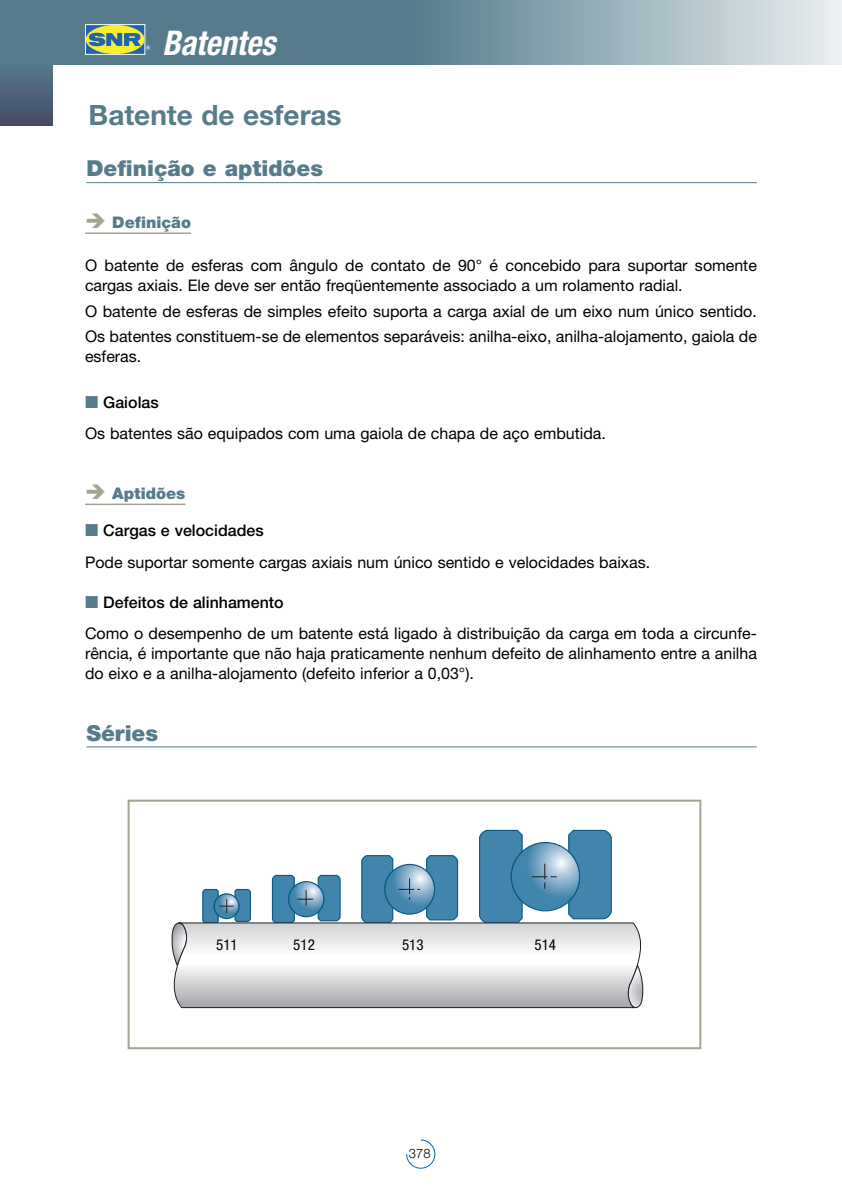
<style>
.page{position:relative;width:842px;height:1191px;background:#fff}
.page>*{position:absolute;margin:0;border:0;box-sizing:border-box;transform-origin:0 0}
.t1{font:italic 700 condensed 34px "Helvetica Neue";color:#fff;scale:.95 1}
.t2{font:700 28px "Helvetica Neue";color:#567b8a}
.t3{font:900 22px "Helvetica Neue";color:#567b8a}
.t4{font:16px/20px "Helvetica Neue";color:#000}
.t5{font:500 16px "Helvetica Neue";color:#000}
.t6{font:900 16px "Helvetica Neue";color:#567b8a}
.t7{font:condensed 15px "Helvetica Neue";color:#000}
.t8{font:300 13px "Helvetica Neue";color:#000}
</style>
<div class="page">
<div style="left:0;top:63px;width:53px;height:62px;background:linear-gradient(to bottom,#557a89,#464b68)"></div>
<div style="left:412px;top:0;width:430px;height:64px;background:linear-gradient(to right,#567b8a,#ecf0f2)"></div>
<div style="left:0;top:0;width:413px;height:64px;background:#567b8a"></div>
<svg style="left:406px;top:1139px;width:29px;height:29px"></svg>
<div style="left:85px;top:25px;width:60px;height:29px;background:#2064b1"></div>
<div style="left:85px;top:24px;width:60px;height:31px;border:1px solid #fff"></div>
<div style="left:86px;top:25px;width:59px;height:29px;background:#f6ee31;border-radius:50%"></div>
<svg style="left:89px;top:33px;width:61px;height:17px"></svg>
<hr style="left:86px;top:182px;width:671px;height:1px;background:#567b8a">
<hr style="left:85px;top:232px;width:106px;height:2px;background:#a3a592">
<hr style="left:85px;top:503px;width:100px;height:2px;background:#a3a592">
<hr style="left:86px;top:746px;width:671px;height:1px;background:#567b8a">
<svg style="left:202px;top:830px;width:410px;height:92px"></svg>
<svg style="left:172px;top:922px;width:471px;height:86px"></svg>
<div style="left:128px;top:799px;width:573px;height:250px;border:2px solid #a3a592"></div>
<h1 class="t1" style="left:162px;top:31px;width:120px">Batentes</h1>
<h2 class="t2" style="left:89px;top:105px;width:254px">Batente de esferas</h2>
<h3 class="t3" style="left:86px;top:161px;width:238px">Definição e aptidões</h3>
<p class="t6" style="left:112px;top:217px;width:80px">Definição</p>
<p class="t4" style="left:85px;top:257px;width:673px">O batente de esferas com ângulo de contato de 90° é concebido para suportar somente cargas axiais. Ele deve ser então freqüentemente associado a um rolamento radial.</p>
<p class="t4" style="left:85px;top:300px;width:673px;line-height:25.6px">O batente de esferas de simples efeito suporta a carga axial de um eixo num único sentido.<br>Os batentes constituem-se de elementos separáveis: anilha-eixo, anilha-alojamento, gaiola de</p>
<p class="t4" style="left:85px;top:348px;width:58px">esferas.</p>
<p class="t5" style="left:103px;top:396px;width:57px">Gaiolas</p>
<p class="t4" style="left:85px;top:425px;width:522px">Os batentes são equipados com uma gaiola de chapa de aço embutida.</p>
<p class="t6" style="left:112px;top:488px;width:75px">Aptidões</p>
<p class="t5" style="left:103px;top:525px;width:162px">Cargas e velocidades</p>
<p class="t4" style="left:85px;top:553px;width:567px">Pode suportar somente cargas axiais num único sentido e velocidades baixas.</p>
<p class="t5" style="left:103px;top:596px;width:182px">Defeitos de alinhamento</p>
<p class="t4" style="left:85px;top:625px;width:673px;text-align:justify">Como o desempenho de um batente está ligado à distribuição da carga em toda a circunfe&shy;rência, é importante que não haja praticamente nenhum defeito de alinhamento entre a anilha do eixo e a anilha-alojamento (defeito inferior a 0,03°).</p>
<h3 class="t3" style="left:86px;top:725px;width:73px">Séries</h3>
<p class="t7" style="left:216px;top:939px;width:23px">511</p>
<p class="t7" style="left:293px;top:939px;width:23px">512</p>
<p class="t7" style="left:402px;top:939px;width:23px">513</p>
<p class="t7" style="left:534px;top:939px;width:23px">514</p>
<p class="t8" style="left:409px;top:1148px;width:23px">378</p>
</div>
